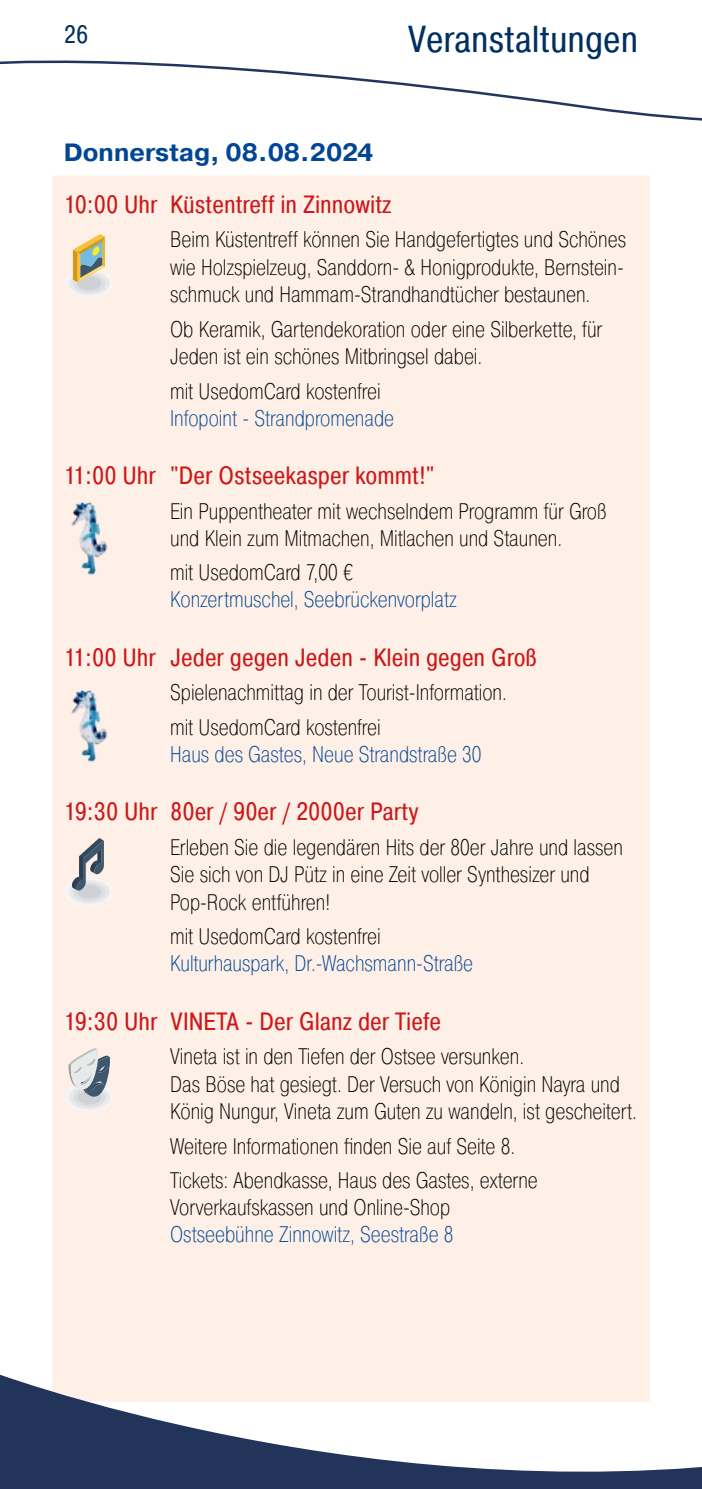
<style>
.page{position:relative;width:702px;height:1489px;background:#fff}
.page>*{position:absolute;margin:0;border:0;box-sizing:border-box;transform-origin:0 0}
.t1{font:37.5px "Pragmatica Cond";color:#003062}
.t2{font:25px "Pragmatica Cond";color:#cd1719}
.t3{font:700 25px "Pragmatica";color:#014694}
.t4{font:25px "Pragmatica Cond";color:#003062}
.t5{font:200 22.5px/27.5px "Pragmatica Cond";color:#000}
.t6{font:200 22.5px "Pragmatica Cond";color:#014694}
</style>
<div class="page">
<div style="left:50px;top:128px;width:602px;height:1275px;background:#fef0e7;border:2px solid #fff"></div>
<div style="left:50px;top:126px;width:602px;height:50px;background:#fff"></div>
<svg style="left:65px;top:1048px;width:49px;height:63px"></svg>
<svg style="left:65px;top:838px;width:49px;height:68px"></svg>
<svg style="left:65px;top:234px;width:49px;height:63px"></svg>
<img style="left:71px;top:502px;width:37px;height:74px">
<img style="left:71px;top:690px;width:37px;height:73px">
<svg style="left:0;top:1366px;width:702px;height:122px"></svg>
<svg style="left:0;top:60px;width:702px;height:61px"></svg>
<p class="t4" style="left:64px;top:19px;width:26px">26</p>
<h1 class="t1" style="left:407px;top:16px;width:232px">Veranstaltungen</h1>
<p class="t3" style="left:64px;top:137px;width:311px">Donnerstag, 08.08.2024</p>
<p class="t2" style="left:64px;top:188px;width:329px">10:00 Uhr Küstentreff in Zinnowitz</p>
<p class="t5" style="left:170px;top:226px;width:457px;text-align:justify">Beim Küstentreff können Sie Handgefertigtes und Schönes wie Holzspielzeug, Sanddorn- &amp; Honigprodukte, Bernstein&shy;schmuck und Hammam-Strandhandtücher bestaunen.</p>
<p class="t5" style="left:170px;top:315px;width:433px">Ob Keramik, Gartendekoration oder eine Silberkette, für<br>Jeden ist ein schönes Mitbringsel dabei.</p>
<p class="t5" style="left:170px;top:377px;width:212px">mit UsedomCard kostenfrei</p>
<p class="t6" style="left:170px;top:404px;width:225px">Infopoint - Strandpromenade</p>
<p class="t2" style="left:64px;top:460px;width:372px">11:00 Uhr "Der Ostseekasper kommt!"</p>
<p class="t5" style="left:170px;top:497px;width:438px">Ein Puppentheater mit wechselndem Programm für Groß und Klein zum Mitmachen, Mitlachen und Staunen.</p>
<p class="t5" style="left:170px;top:559px;width:184px">mit UsedomCard 7,00 €</p>
<p class="t6" style="left:170px;top:586px;width:288px">Konzertmuschel, Seebrückenvorplatz</p>
<p class="t2" style="left:64px;top:641px;width:474px">11:00 Uhr Jeder gegen Jeden - Klein gegen Groß</p>
<p class="t5" style="left:170px;top:676px;width:338px;line-height:34px">Spielenachmittag in der Tourist-Information. mit UsedomCard kostenfrei</p>
<p class="t6" style="left:170px;top:740px;width:313px">Haus des Gastes, Neue Strandstraße 30</p>
<p class="t2" style="left:64px;top:796px;width:356px">19:30 Uhr 80er / 90er / 2000er Party</p>
<p class="t5" style="left:170px;top:833px;width:454px">Erleben Sie die legendären Hits der 80er Jahre und lassen<br>Sie sich von DJ Pütz in eine Zeit voller Synthesizer und<br>Pop-Rock entführen!</p>
<p class="t5" style="left:170px;top:922px;width:212px">mit UsedomCard kostenfrei</p>
<p class="t6" style="left:170px;top:950px;width:304px">Kulturhauspark, Dr.-Wachsmann-Straße</p>
<p class="t2" style="left:64px;top:1005px;width:379px">19:30 Uhr VINETA - Der Glanz der Tiefe</p>
<p class="t5" style="left:170px;top:1042px;width:468px">Vineta ist in den Tiefen der Ostsee versunken.<br>Das Böse hat gesiegt. Der Versuch von Königin Nayra und<br>König Nungur, Vineta zum Guten zu wandeln, ist gescheitert.</p>
<p class="t5" style="left:170px;top:1129px;width:369px;line-height:34px">Weitere Informationen finden Sie auf Seite 8.<br>Tickets: Abendkasse, Haus des Gastes, externe</p>
<p class="t5" style="left:170px;top:1193px;width:281px">Vorverkaufskassen und Online-Shop</p>
<p class="t6" style="left:170px;top:1220px;width:285px">Ostseebühne Zinnowitz, Seestraße 8</p>
</div>
